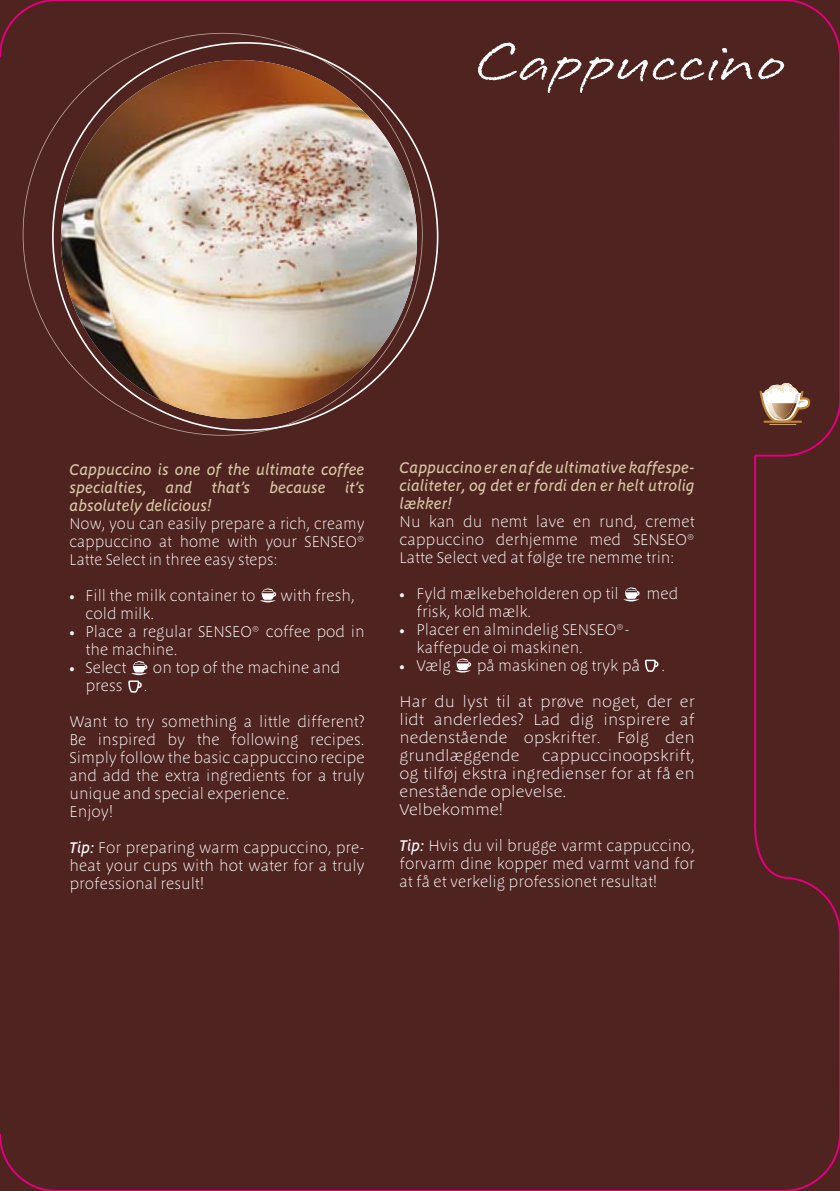
<style>
.page{position:relative;width:840px;height:1191px;background:#fff}
.page>*{position:absolute;margin:0;border:0;box-sizing:border-box;transform-origin:0 0}
.t1{font:72px "Longhand";color:#fff}
.t2{font:300 16px/18px "Megano OT";color:#fff;text-align:justify}
.t3{font:300 16px/18px "Megano OT";color:#fff;text-align:justify;scale:1.07 1}
.t4{font:italic 500 16px/18px "Megano OT";color:#d8c7a5;text-align:justify}
.s1{font-weight:500;font-style:italic}
</style>
<div class="page">
<div style="left:0;top:0;width:839px;height:1191px;background:#4f2320"></div>
<svg style="left:260px;top:588px;width:16px;height:14px"></svg>
<svg style="left:128px;top:661px;width:19px;height:31px"></svg>
<svg style="left:759px;top:383px;width:50px;height:42px"></svg>
<div style="left:422px;top:42px;width:16px;height:389px;background:#4f2320"></div>
<div style="left:23px;top:33px;width:399px;height:403px;background:#4f2320"></div>
<svg style="left:267px;top:52px;width:57px;height:378px"></svg>
<img style="left:61px;top:60px;width:356px;height:358px">
<svg style="left:623px;top:587px;width:16px;height:14px"></svg>
<svg style="left:454px;top:658px;width:17px;height:14px"></svg>
<svg style="left:644px;top:659px;width:14px;height:13px"></svg>
<h1 class="t1" style="left:471px;top:27px;width:316px">Cappuccino</h1>
<p class="t4" style="left:69px;top:461px;width:296px">Cappuccino is one of the ultimate coffee specialties, and that’s because it’s absolutely delicious!</p>
<p class="t2" style="left:69px;top:515px;width:296px">Now, you can easily prepare a rich, creamy cappuccino at home with your SENSEO® Latte Select in three easy steps:</p>
<p class="t2" style="left:69px;top:587px;width:187px">• Fill the milk container to</p>
<p class="t2" style="left:280px;top:587px;width:76px">with fresh,</p>
<p class="t2" style="left:85px;top:605px;width:70px">cold milk.</p>
<p class="t2" style="left:85px;top:623px;width:280px;text-indent:-16px">• Place a regular SENSEO® coffee pod in the machine.</p>
<p class="t2" style="left:69px;top:659px;width:58px">• Select</p>
<p class="t2" style="left:153px;top:659px;width:189px">on top of the machine and</p>
<p class="t2" style="left:85px;top:677px;width:39px">press</p>
<p class="t2" style="left:144px;top:677px;width:5px">.</p>
<p class="t2" style="left:69px;top:713px;width:296px;text-align:left">Want to try something a little different?<br>Be inspired by the following recipes.<br>Simply follow the basic cappuccino recipe and add the extra ingredients for a truly unique and special experience.<br>Enjoy!</p>
<p class="t2" style="left:69px;top:839px;width:296px"><span class="s1">Tip:</span> For preparing warm cappuccino, pre&shy;heat your cups with hot water for a truly professional result!</p>
<p class="t4" style="left:399px;top:458px;width:296px">Cappuccino er en af de ultimative kaffespe&shy;cialiteter, og det er fordi den er helt utrolig lækker!</p>
<p class="t2" style="left:399px;top:512px;width:296px">Nu kan du nemt lave en rund, cremet cappuccino derhjemme med SENSEO® Latte Select ved at følge tre nemme trin:</p>
<p class="t2" style="left:399px;top:584px;width:221px">• Fyld mælkebeholderen op til</p>
<p class="t2" style="left:646px;top:584px;width:33px">med</p>
<p class="t2" style="left:416px;top:602px;width:116px">frisk, kold mælk.</p>
<p class="t2" style="left:416px;top:620px;width:214px;text-indent:-17px">• Placer en almindelig SENSEO®- kaffepude 0i maskinen.</p>
<p class="t2" style="left:399px;top:656px;width:53px">• Vælg</p>
<p class="t2" style="left:476px;top:656px;width:165px">på maskinen og tryk på</p>
<p class="t2" style="left:661px;top:656px;width:5px">.</p>
<p class="t3" style="left:399px;top:692px;width:277px">Har du lyst til at prøve noget, der er lidt anderledes? Lad dig inspirere af nedenstående opskrifter. Følg den grundlæggende</p>
<p class="t3" style="left:399px;top:746px;width:277px;text-align:left;text-indent:142px">cappuccinoopskrift, og tilføj ekstra ingredienser for at få en enestående oplevelse.<br>Velbekomme!</p>
<p class="t2" style="left:399px;top:836px;width:296px"><span class="s1">Tip:</span> Hvis du vil brugge varmt cappuccino, forvarm dine kopper med varmt vand for at få et verkelig professionet resultat!</p>
</div>
